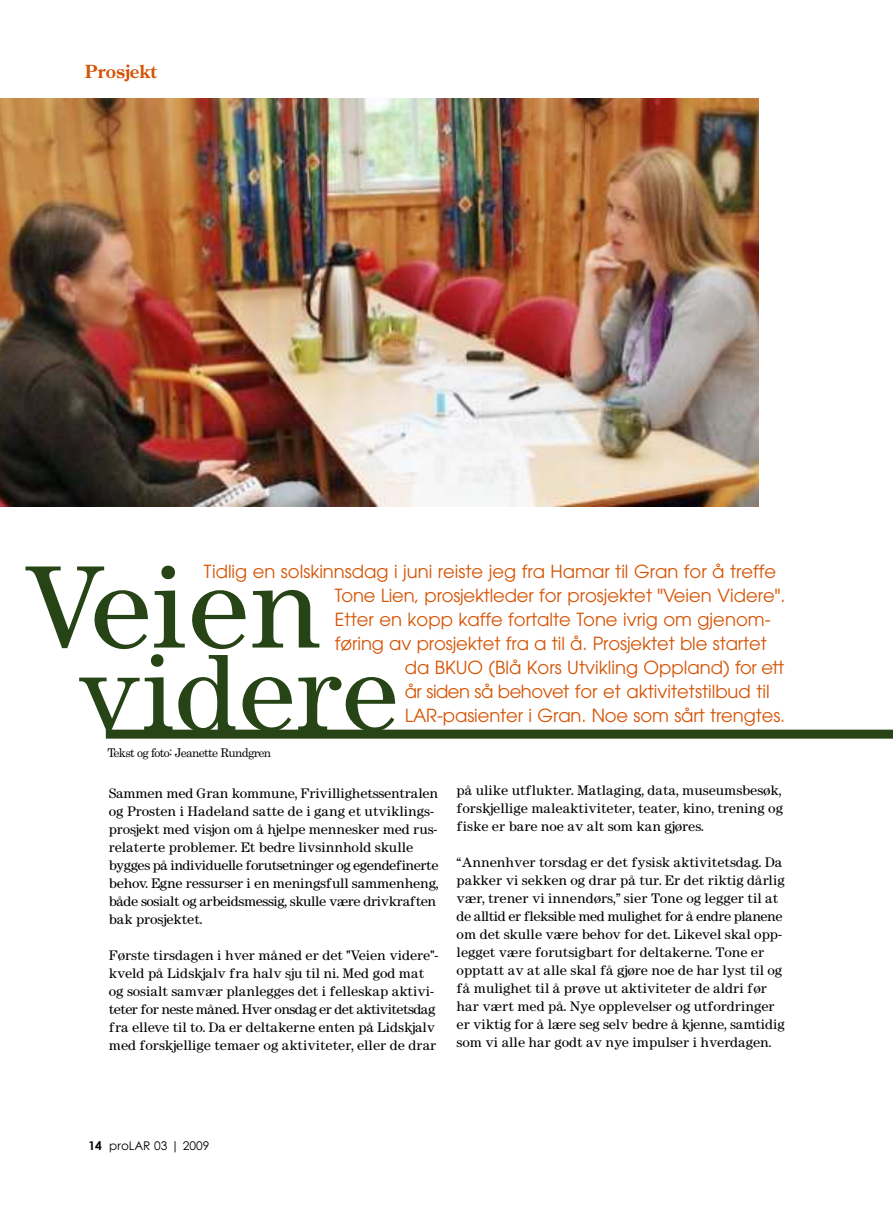
<style>
.page{position:relative;width:893px;height:1217px;background:#fff}
.page>*{position:absolute;margin:0;border:0;box-sizing:border-box;transform-origin:0 0}
.t1{font:102px "Century";color:#264415}
.t2{font:94.5px "Century";color:#264415}
.t3{font:18px/24px "Avant Garde";color:#d55405}
.t4{font:700 18px "Century Old Style";color:#d55405}
.t5{font:12px/18px "Century";color:#000}
.t6{font:12px "Century";letter-spacing:-.055em;color:#000}
.t7{font:12px "Century Gothic";color:#000}
.s1{font-weight:700}
</style>
<div class="page">
<img style="left:0;top:99px;width:758px;height:407px">
<div style="left:106px;top:729px;width:786px;height:9px;background:#264415"></div>
<h3 class="t4" style="left:85px;top:64px;width:73px">Prosjekt</h3>
<h1 class="t1" style="left:22px;top:552px;width:302px">Veien</h1>
<h2 class="t2" style="left:76px;top:642px;width:324px">videre</h2>
<p class="t6" style="left:107px;top:745px;width:165px">Tekst og foto: Jeanette Rundgren</p>
<h3 class="t3" style="left:335px;top:560px;width:452px;text-indent:-131px">Tidlig en solskinnsdag i juni reiste jeg fra Hamar til Gran for å treffe Tone Lien, prosjektleder for prosjektet "Veien Videre".<br>Etter en kopp kaffe fortalte Tone ivrig om gjenom&shy;føring av prosjektet fra a til å. Prosjektet ble startet</h3>
<h3 class="t3" style="left:405px;top:656px;width:382px">da BKUO (Blå Kors Utvikling Oppland) for ett år siden så behovet for et aktivitetstilbud til<br>LAR-pasienter i Gran. Noe som sårt trengtes.</h3>
<p class="t5" style="left:109px;top:784px;width:331px">Sammen med Gran kommune, Frivillighetssentralen og Prosten i Hadeland satte de i gang et utviklings&shy;prosjekt med visjon om å hjelpe mennesker med rus&shy;relaterte problemer. Et bedre livsinnhold skulle bygges på individuelle forutsetninger og egendefinerte behov. Egne ressurser i en meningsfull sammenheng, både sosialt og arbeidsmessig, skulle være drivkraften bak prosjektet.</p>
<p class="t5" style="left:109px;top:946px;width:331px">Første tirsdagen i hver måned er det "Veien videre"- kveld på Lidskjalv fra halv sju til ni. Med god mat og sosialt samvær planlegges det i felleskap aktivi&shy;teter for neste måned. Hver onsdag er det aktivitetsdag fra elleve til to. Da er deltakerne enten på Lidskjalv med forskjellige temaer og aktiviteter, eller de drar</p>
<p class="t5" style="left:457px;top:781px;width:328px">på ulike utflukter. Matlaging, data, museumsbesøk, forskjellige maleaktiviteter, teater, kino, trening og fiske er bare noe av alt som kan gjøres.</p>
<p class="t5" style="left:457px;top:853px;width:330px">“Annenhver torsdag er det fysisk aktivitetsdag. Da pakker vi sekken og drar på tur. Er det riktig dårlig vær, trener vi innendørs,” sier Tone og legger til at de alltid er fleksible med mulighet for å endre planene om det skulle være behov for det. Likevel skal opp&shy;legget være forutsigbart for deltakerne. Tone er opptatt av at alle skal få gjøre noe de har lyst til og få mulighet til å prøve ut aktiviteter de aldri før har vært med på. Nye opplevelser og utfordringer er viktig for å lære seg selv bedre å kjenne, samtidig som vi alle har godt av nye impulser i hverdagen.</p>
<p class="t7" style="left:89px;top:1138px;width:122px"><span class="s1">14</span> proLAR 03 | 2009</p>
</div>
